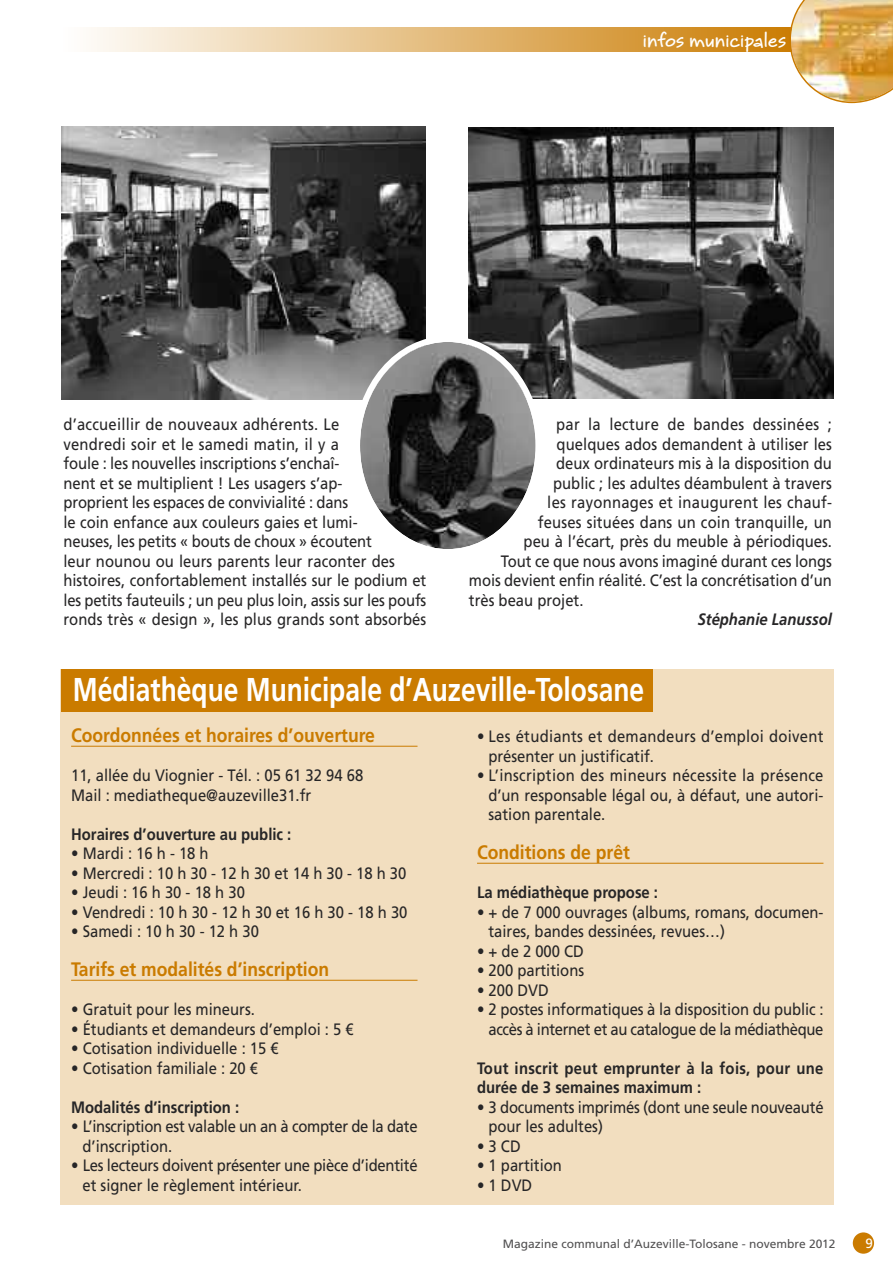
<style>
.page{position:relative;width:893px;height:1263px;background:#fff}
.page>*{position:absolute;margin:0;border:0;box-sizing:border-box;transform-origin:0 0}
.t1{font:700 33px "Frutiger";color:#fff;scale:.8 1}
.t2{font:700 22.5px "Bruno";color:#fff}
.t3{font:700 19.5px "Frutiger";color:#ca7b00;scale:.9 1}
.t4{font:16.5px/19.5px "Frutiger";color:#272627;scale:.9 1}
.t5{font:700 16.5px "Frutiger";color:#272627;scale:.9 1}
.t6{font:700 16.5px/19.5px "Frutiger";letter-spacing:.02em;color:#272627;scale:.9 1}
.t7{font:16.5px/19.5px "Frutiger";letter-spacing:-.02em;color:#272627;scale:.9 1}
.t8{font:16.5px "Frutiger";letter-spacing:.02em;color:#272627;scale:.9 1}
.t9{font:italic 700 16.5px "Frutiger";color:#272627;scale:.9 1}
.t10{font:13.5px "Frutiger";color:#fff}
.t11{font:12px "Frutiger";color:#525152}
</style>
<div class="page">
<div style="left:853px;top:1232px;width:21px;height:22px;background:#ca7b00;border-radius:50%"></div>
<div style="left:61px;top:28px;width:733px;height:23px;background:linear-gradient(to right,#fff,#ca7c03)"></div>
<img style="left:789px;top:0;width:104px;height:103px">
<img style="left:61px;top:126px;width:365px;height:273px">
<img style="left:469px;top:128px;width:364px;height:271px">
<svg style="left:354px;top:336px;width:188px;height:213px"></svg>
<div style="left:60px;top:669px;width:774px;height:536px;background:#f2debf"></div>
<div style="left:61px;top:669px;width:591px;height:43px;background:#ca7b00"></div>
<hr style="left:71px;top:746px;width:346px;height:1px;background:#ca7b00">
<hr style="left:71px;top:980px;width:346px;height:1px;background:#ca7b00">
<hr style="left:477px;top:863px;width:346px;height:1px;background:#ca7b00">
<h2 class="t2" style="left:642px;top:30px;width:145px">infos municipales</h2>
<p class="t4" style="left:63px;top:416px;width:405px">d’accueillir de nouveaux adhérents. Le<br>vendredi soir et le samedi matin, il y a<br>foule : les nouvelles inscriptions s’enchaî-<br>nent et se multiplient ! Les usagers s’ap-<br>proprient les espaces de convivialité : dans<br>le coin enfance aux couleurs gaies et lumi-<br>neuses, les petits « bouts de choux » écoutent<br>leur nounou ou leurs parents leur raconter des histoires, confortablement installés sur le podium et les petits fauteuils ; un peu plus loin, assis sur les poufs ronds très « design », les plus grands sont absorbés</p>
<p class="t8" style="left:556px;top:418px;width:308px">par la lecture de bandes dessinées ;</p>
<p class="t4" style="left:557px;top:435px;width:307px">quelques ados demandent à utiliser les</p>
<p class="t4" style="left:556px;top:455px;width:308px">deux ordinateurs mis à la disposition du</p>
<p class="t4" style="left:553px;top:474px;width:311px">public ; les adultes déambulent à travers</p>
<p class="t4" style="left:547px;top:494px;width:318px">les rayonnages et inaugurent les chauf-</p>
<p class="t4" style="left:538px;top:513px;width:328px">feuses situées dans un coin tranquille, un</p>
<p class="t4" style="left:524px;top:533px;width:344px">peu à l’écart, près du meuble à périodiques.</p>
<p class="t4" style="left:501px;top:552px;width:370px">Tout ce que nous avons imaginé durant ces longs</p>
<p class="t4" style="left:469px;top:572px;width:405px">mois devient enfin réalité. C’est la concrétisation d’un</p>
<p class="t4" style="left:469px;top:591px;width:129px">très beau projet.</p>
<p class="t9" style="left:698px;top:613px;width:151px">Stéphanie Lanussol</p>
<h1 class="t1" style="left:73px;top:676px;width:715px">Médiathèque Municipale d’Auzeville-Tolosane</h1>
<p class="t3" style="left:71px;top:727px;width:339px">Coordonnées et horaires d’ouverture</p>
<p class="t4" style="left:71px;top:767px;width:326px">11, allée du Viognier - Tél. : 05 61 32 94 68<br>Mail : mediatheque@auzeville31.fr</p>
<p class="t5" style="left:71px;top:827px;width:246px">Horaires d’ouverture au public :</p>
<p class="t4" style="left:71px;top:845px;width:154px">•Mardi:16h-18h</p>
<p class="t4" style="left:71px;top:864px;width:374px">•Mercredi:10h30-12h30et14h30-18h30</p>
<p class="t4" style="left:71px;top:884px;width:195px">•Jeudi:16h30-18h30</p>
<p class="t4" style="left:71px;top:903px;width:375px">•Vendredi:10h30-12h30et16h30-18h30</p>
<p class="t4" style="left:71px;top:923px;width:210px">• Samedi : 10 h 30 - 12 h 30</p>
<p class="t3" style="left:71px;top:961px;width:288px">Tarifs et modalités d’inscription</p>
<p class="t4" style="left:71px;top:1001px;width:206px">• Gratuit pour les mineurs.</p>
<p class="t4" style="left:71px;top:1020px;width:316px">• Étudiants et demandeurs d’emploi : 5 €</p>
<p class="t4" style="left:71px;top:1040px;width:232px">• Cotisation individuelle : 15 €</p>
<p class="t4" style="left:71px;top:1059px;width:209px">• Cotisation familiale : 20 €</p>
<p class="t5" style="left:71px;top:1100px;width:188px">Modalités d’inscription :</p>
<p class="t7" style="left:83px;top:1118px;width:374px;text-indent:-11px">• L’inscription est valable un an à compter de la date d’inscription.</p>
<p class="t4" style="left:82px;top:1157px;width:374px;text-indent:-11px">• Les lecteurs doivent présenter une pièce d’identité et signer le règlement intérieur.</p>
<p class="t4" style="left:488px;top:728px;width:374px;text-indent:-11px">• Les étudiants et demandeurs d’emploi doivent présenter un justificatif.</p>
<p class="t4" style="left:488px;top:767px;width:374px;text-align:justify;text-indent:-11px">• L’inscription des mineurs nécessite la présence d’un responsable légal ou, à défaut, une autori&shy;sation parentale.</p>
<p class="t3" style="left:477px;top:844px;width:171px">Conditions de prêt</p>
<p class="t5" style="left:477px;top:886px;width:203px">La médiathèque propose :</p>
<p class="t4" style="left:488px;top:903px;width:374px;text-indent:-11px">• + de 7 000 ouvrages (albums, romans, documen&shy;taires, bandes dessinées, revues…)</p>
<p class="t4" style="left:477px;top:942px;width:120px">•+de2000CD</p>
<p class="t4" style="left:477px;top:962px;width:121px">• 200 partitions</p>
<p class="t4" style="left:477px;top:981px;width:81px">• 200 DVD</p>
<p class="t4" style="left:477px;top:1001px;width:386px;text-align:right">• 2 postes informatiques à la disposition du public : accès à internet et au catalogue de la médiathèque</p>
<p class="t6" style="left:477px;top:1059px;width:386px">Tout inscrit peut emprunter à la fois, pour une durée de 3 semaines maximum :</p>
<p class="t4" style="left:488px;top:1098px;width:374px;text-indent:-11px">• 3 documents imprimés (dont une seule nouveauté pour les adultes)</p>
<p class="t4" style="left:477px;top:1137px;width:50px">•3CD</p>
<p class="t4" style="left:477px;top:1157px;width:96px">• 1 partition</p>
<p class="t4" style="left:477px;top:1176px;width:63px">• 1 DVD</p>
<p class="t11" style="left:503px;top:1238px;width:334px">Magazine communal d’Auzeville-Tolosane - novembre 2012</p>
<p class="t10" style="left:865px;top:1237px;width:9px">9</p>
</div>
